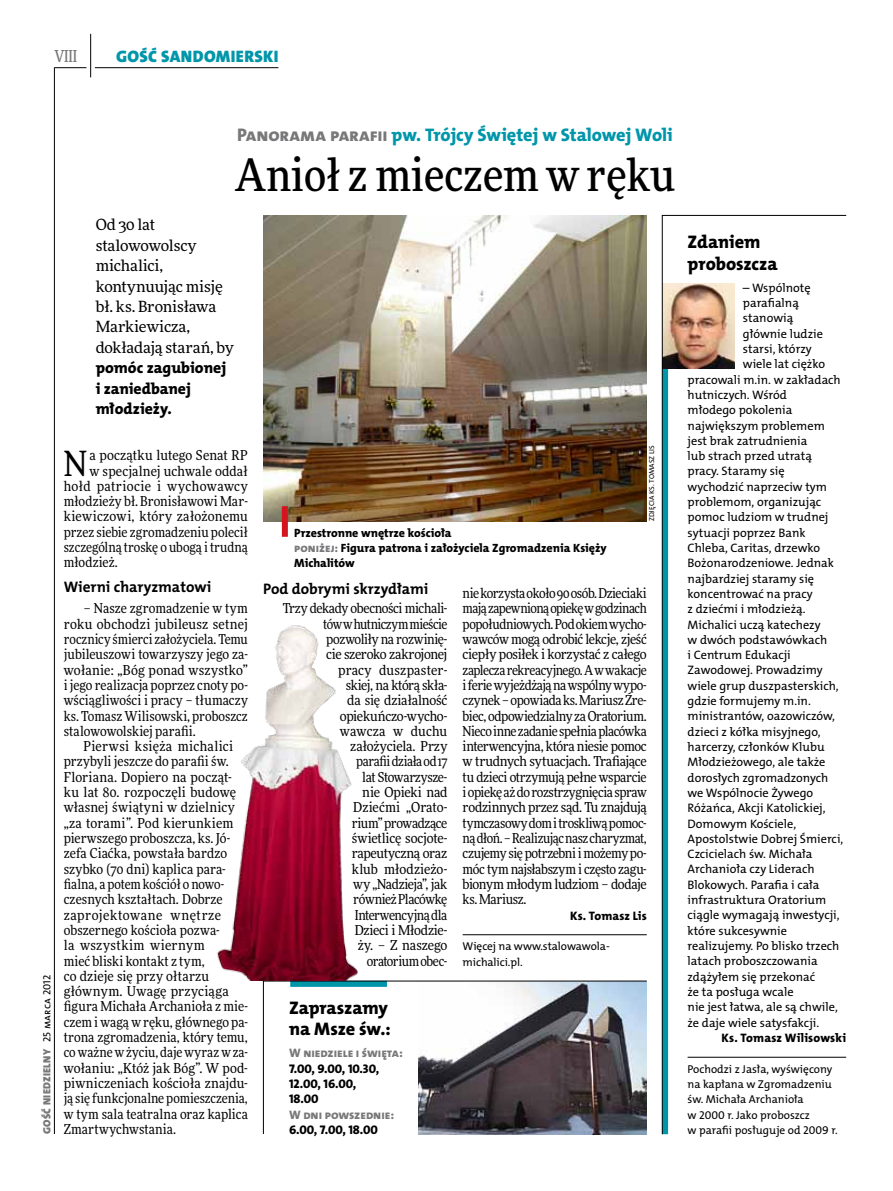
<style>
.page{position:relative;width:893px;height:1191px;background:#fff}
.page>*{position:absolute;margin:0;border:0;box-sizing:border-box;transform-origin:0 0}
.t1{font:500 45px "Freeday Narrow";color:#000}
.t2{font:34.8px "Freeday Narrow News";color:#000}
.t3{font:18.3px "The Mix HP8 Ex Bld";letter-spacing:-.005em;color:#0096aa}
.t4{font:18.3px/21.6px "The Mix HP8 Ex Bld";letter-spacing:-.01em;color:#000}
.t5{font:16.65px "The Mix HP9 Blk";letter-spacing:.02em;color:#0096aa}
.t6{font:500 16.5px "Freeday Narrow";color:#787779;scale:.9 1}
.t7{font:15.75px/20.4px "The Mix HP8 Ex Bld";color:#000}
.t8{font:15.45px/20.4px "Freeday News";letter-spacing:-.01em;color:#000}
.t9{font:15.3px "The Mix HP7 Bld";letter-spacing:-.005em;color:#000}
.t10{font:13.65px/15.3px "Freeday Narrow News";color:#000;text-align:justify}
.t11{font:13.65px/15.3px "Freeday Narrow News";letter-spacing:-.02em;color:#000;text-align:right}
.t12{font:13.65px "Freeday Narrow News";letter-spacing:.025em;color:#000}
.t13{font:12.6px/15.3px "The Mix HP8 Ex Bld";color:#000}
.t14{font:12.3px "The Mix HP5 Plain";color:#000}
.t15{font:12.3px "The Mix HP8 Ex Bld";color:#787779}
.t16{font:12.3px "The Mix HP8 Ex Bld";letter-spacing:.01em;color:#000}
.t17{font:12px/15.3px "The Mix HP8 Ex Bld";color:#000}
.t18{font:11.4px/15.3px "The Mix HP5 Plain";color:#000}
.t19{font:10.5px "The Mix HP9 Blk";letter-spacing:.025em;color:#787779}
.t20{font:7.2px "The Mix HP5 Plain";letter-spacing:.005em;color:#000}
.s1{font-family:"The Mix HP5 Plain";color:#000}
.s2{color:#787779}
</style>
<div class="page">
<hr style="left:54px;top:67px;width:1px;height:1067px;background:#000">
<hr style="left:90px;top:34px;width:1px;height:43px;background:#000">
<hr style="left:54px;top:67px;width:32px;height:1px;background:#000">
<hr style="left:95px;top:67px;width:183px;height:1px;background:#000">
<hr style="left:463px;top:934px;width:184px;height:1px;background:#000">
<img style="left:263px;top:215px;width:384px;height:306px">
<div style="left:282px;top:506px;width:6px;height:31px;background:#d3151f"></div>
<svg style="left:263px;top:980px;width:384px;height:154px"></svg>
<svg style="left:662px;top:215px;width:185px;height:919px"></svg>
<img style="left:217px;top:625px;width:141px;height:355px">
<p class="t6" style="left:54px;top:46px;width:27px">VIII</p>
<p class="t5" style="left:116px;top:46px;width:164px">GOŚĆ SANDOMIERSKI</p>
<p class="t19" style="left:40px;top:1134px;width:161px;rotate:-90deg">GOŚĆ NIEDZIELNY <span class="s1">25 marca 2012</span></p>
<h3 class="t3" style="left:237px;top:123px;width:437px"><span class="s2">Panorama parafii</span> pw. Trójcy Świętej w Stalowej Woli</h3>
<h1 class="t1" style="left:235px;top:147px;width:442px">Anioł z mieczem w ręku</h1>
<p class="t8" style="left:96px;top:214px;width:140px">Od 30 lat stalowowolscy michalici, kontynuując misję bł. ks. Bronisława<br>Markiewicza, dokładają starań, by</p>
<p class="t7" style="left:96px;top:358px;width:132px">pomóc zagubionej i zaniedbanej młodzieży.</p>
<h2 class="t2" style="left:64px;top:442px;width:25px">N</h2>
<p class="t10" style="left:89px;top:447px;width:160px">a początku lutego Senat RP</p>
<p class="t10" style="left:89px;top:463px;width:160px">w specjalnej uchwale oddał</p>
<p class="t12" style="left:64px;top:477px;width:186px">hołd patriocie i wychowawcy</p>
<p class="t10" style="left:64px;top:493px;width:186px">młodzieży bł. Bronisławowi Mar-</p>
<p class="t10" style="left:64px;top:509px;width:186px">kiewiczowi, który założonemu</p>
<p class="t10" style="left:64px;top:524px;width:186px">przez siebie zgromadzeniu polecił</p>
<p class="t10" style="left:64px;top:539px;width:186px">szczególną troskę o ubogą i trudną</p>
<p class="t10" style="left:64px;top:555px;width:55px">młodzież.</p>
<p class="t9" style="left:64px;top:576px;width:149px">Wierni charyzmatowi</p>
<p class="t10" style="left:64px;top:600px;width:186px;text-indent:20px">– Nasze zgromadzenie w tym roku obchodzi jubileusz setnej rocznicy śmierci założyciela. Temu jubileuszowi towarzyszy jego za&shy;wołanie: „Bóg ponad wszystko” i jego realizacja poprzez cnoty po&shy;wściągliwości i pracy – tłumaczy ks. Tomasz Wilisowski, proboszcz stalowowolskiej parafii.</p>
<p class="t10" style="left:64px;top:738px;width:186px;text-align:left;text-indent:20px">Pierwsi księża michalici przybyli jeszcze do parafii św.<br>Floriana. Dopiero na począt&shy;ku lat 80. rozpoczęli budowę własnej świątyni w dzielnicy „za torami”. Pod kierunkiem pierwszego proboszcza, ks. Jó&shy;zefa Ciaćka, powstała bardzo szybko (70 dni) kaplica para&shy;fialna, a potem kościół o nowo&shy;czesnych kształtach. Dobrze zaprojektowane wnętrze obszernego kościoła pozwa-<br>la wszystkim wiernym<br>mieć bliski kontakt z tym,<br>co dzieje się przy ołtarzu głównym. Uwagę przyciąga figura Michała Archanioła z mie&shy;czem i wagą w ręku, głównego pa&shy;trona zgromadzenia, który temu, co ważne w życiu, daje wyraz w za&shy;wołaniu: „Któż jak Bóg”. W pod&shy;piwniczeniach kościoła znajdu&shy;ją się funkcjonalne pomieszczenia, w tym sala teatralna oraz kaplica<br>Zmartwychwstania.</p>
<p class="t17" style="left:294px;top:525px;width:314px">Przestronne wnętrze kościoła<br><span class="s2">poniżej:</span> Figura patrona i założyciela Zgromadzenia Księży<br>Michalitów</p>
<p class="t20" style="left:647px;top:521px;width:78px;rotate:-90deg">Zdjęcia Ks. Tomasz Lis</p>
<p class="t9" style="left:263px;top:579px;width:167px">Pod dobrymi skrzydłami</p>
<p class="t11" style="left:283px;top:600px;width:166px">Trzy dekady obecności michali&shy;tów w hutniczym mieście pozwoliły na rozwinię-<br>cie szeroko zakrojonej<br>pracy duszpaster-<br>skiej, na którą skła-<br>da się działalność opiekuńczo-wycho-<br>wawcza w duchu założyciela. Przy<br>parafii działa od 17<br>lat Stowarzysze-<br>nie Opieki nad<br>Dziećmi „Orato-<br>rium” prowadzące<br>świetlicę socjote&shy;rapeutyczną oraz<br>klub młodzieżo-<br>wy „Nadzieja”, jak<br>również Placówkę<br>Interwencyjną dla<br>Dzieci i Młodzie-<br>ży. – Z naszego<br>oratorium obec-</p>
<h3 class="t4" style="left:289px;top:997px;width:103px">Zapraszamy na Msze św.:</h3>
<p class="t15" style="left:289px;top:1045px;width:115px">W niedziele i święta:</p>
<p class="t13" style="left:289px;top:1061px;width:92px">7.00, 9.00, 10.30,<br>12.00, 16.00,<br>18.00</p>
<p class="t15" style="left:289px;top:1106px;width:107px">W dni powszednie:</p>
<p class="t13" style="left:289px;top:1122px;width:90px">6.00, 7.00, 18.00</p>
<p class="t10" style="left:463px;top:585px;width:186px">nie korzysta około 90 osób. Dzieciaki mają zapewnioną opiekę w godzinach popołudniowych. Pod okiem wycho&shy;wawców mogą odrobić lekcje, zjeść ciepły posiłek i korzystać z całego zaplecza rekreacyjnego. A w wakacje i ferie wyjeżdżają na wspólny wypo&shy;czynek – opowiada ks. Mariusz Źre&shy;biec, odpowiedzialny za Oratorium.<br>Nieco inne zadanie spełnia placówka interwencyjna, która niesie pomoc w trudnych sytuacjach. Trafiające tu dzieci otrzymują pełne wsparcie i opiekę aż do rozstrzygnięcia spraw rodzinnych przez sąd. Tu znajdują tymczasowy dom i troskliwą pomoc&shy;ną dłoń. – Realizując nasz charyzmat, czujemy się potrzebni i możemy po&shy;móc tym najsłabszym i często zagu&shy;bionym młodym ludziom – dodaje ks. Mariusz.</p>
<p class="t16" style="left:570px;top:907px;width:78px">Ks. Tomasz Lis</p>
<p class="t18" style="left:463px;top:938px;width:149px">Więcej na www.stalowawola&shy;michalici.pl.</p>
<h3 class="t4" style="left:688px;top:231px;width:92px">Zdaniem proboszcza</h3>
<p class="t14" style="left:743px;top:280px;width:69px">– Wspólnotę</p>
<p class="t14" style="left:743px;top:295px;width:58px">parafialną</p>
<p class="t14" style="left:743px;top:310px;width:52px">stanowią</p>
<p class="t14" style="left:743px;top:326px;width:82px">głównie ludzie</p>
<p class="t14" style="left:743px;top:341px;width:70px">starsi, którzy</p>
<p class="t14" style="left:743px;top:356px;width:84px">wiele lat ciężko</p>
<p class="t14" style="left:688px;top:371px;width:155px">pracowali m.in. w zakładach</p>
<p class="t14" style="left:688px;top:387px;width:101px">hutniczych. Wśród</p>
<p class="t14" style="left:688px;top:402px;width:106px">młodego pokolenia</p>
<p class="t14" style="left:688px;top:417px;width:139px">największym problemem</p>
<p class="t14" style="left:688px;top:433px;width:121px">jest brak zatrudnienia</p>
<p class="t14" style="left:688px;top:448px;width:126px">lub strach przed utratą</p>
<p class="t14" style="left:688px;top:463px;width:99px">pracy. Staramy się</p>
<p class="t14" style="left:688px;top:479px;width:141px">wychodzić naprzeciw tym</p>
<p class="t14" style="left:688px;top:494px;width:135px">problemom, organizując</p>
<p class="t14" style="left:688px;top:509px;width:143px">pomoc ludziom w trudnej</p>
<p class="t14" style="left:688px;top:524px;width:120px">sytuacji poprzez Bank</p>
<p class="t14" style="left:688px;top:540px;width:134px">Chleba, Caritas, drzewko</p>
<p class="t14" style="left:688px;top:555px;width:148px">Bożonarodzeniowe. Jednak</p>
<p class="t14" style="left:688px;top:570px;width:128px">najbardziej staramy się</p>
<p class="t14" style="left:688px;top:586px;width:127px">koncentrować na pracy</p>
<p class="t14" style="left:688px;top:601px;width:120px">z dziećmi i młodzieżą.</p>
<p class="t14" style="left:688px;top:616px;width:135px">Michalici uczą katechezy</p>
<p class="t14" style="left:688px;top:632px;width:141px">w dwóch podstawówkach</p>
<p class="t14" style="left:688px;top:647px;width:105px">i Centrum Edukacji</p>
<p class="t14" style="left:688px;top:662px;width:137px">Zawodowej. Prowadzimy</p>
<p class="t14" style="left:688px;top:677px;width:153px">wiele grup duszpasterskich,</p>
<p class="t14" style="left:688px;top:693px;width:125px">gdzie formujemy m.in.</p>
<p class="t14" style="left:688px;top:708px;width:149px">ministrantów, oazowiczów,</p>
<p class="t14" style="left:688px;top:723px;width:135px">dzieci z kółka misyjnego,</p>
<p class="t14" style="left:688px;top:739px;width:138px">harcerzy, członków Klubu</p>
<p class="t14" style="left:688px;top:754px;width:139px">Młodzieżowego, ale także</p>
<p class="t14" style="left:688px;top:769px;width:142px">dorosłych zgromadzonych</p>
<p class="t14" style="left:688px;top:785px;width:127px">we Wspólnocie Żywego</p>
<p class="t14" style="left:688px;top:800px;width:140px">Różańca, Akcji Katolickiej,</p>
<p class="t14" style="left:688px;top:815px;width:110px">Domowym Kościele,</p>
<p class="t14" style="left:688px;top:830px;width:157px">Apostolstwie Dobrej Śmierci,</p>
<p class="t14" style="left:688px;top:846px;width:126px">Czcicielach św. Michała</p>
<p class="t14" style="left:688px;top:861px;width:129px">Archanioła czy Liderach</p>
<p class="t14" style="left:688px;top:876px;width:133px">Blokowych. Parafia i cała</p>
<p class="t14" style="left:688px;top:892px;width:140px">infrastruktura Oratorium</p>
<p class="t14" style="left:688px;top:907px;width:153px">ciągle wymagają inwestycji,</p>
<p class="t14" style="left:688px;top:922px;width:101px">które sukcesywnie</p>
<p class="t14" style="left:688px;top:938px;width:153px">realizujemy. Po blisko trzech</p>
<p class="t14" style="left:688px;top:953px;width:132px">latach proboszczowania</p>
<p class="t14" style="left:688px;top:968px;width:129px">zdążyłem się przekonać</p>
<p class="t14" style="left:688px;top:983px;width:107px">że ta posługa wcale</p>
<p class="t14" style="left:688px;top:999px;width:152px">nie jest łatwa, ale są chwile,</p>
<p class="t14" style="left:688px;top:1014px;width:133px">że daje wiele satysfakcji.</p>
<p class="t16" style="left:721px;top:1029px;width:126px">Ks. Tomasz Wilisowski</p>
<p class="t18" style="left:688px;top:1061px;width:152px">Pochodzi z Jasła, wyświęcony na kapłana w Zgromadzeniu św. Michała Archanioła<br>w 2000 r. Jako proboszcz<br>w parafii posługuje od 2009 r.</p>
</div>
